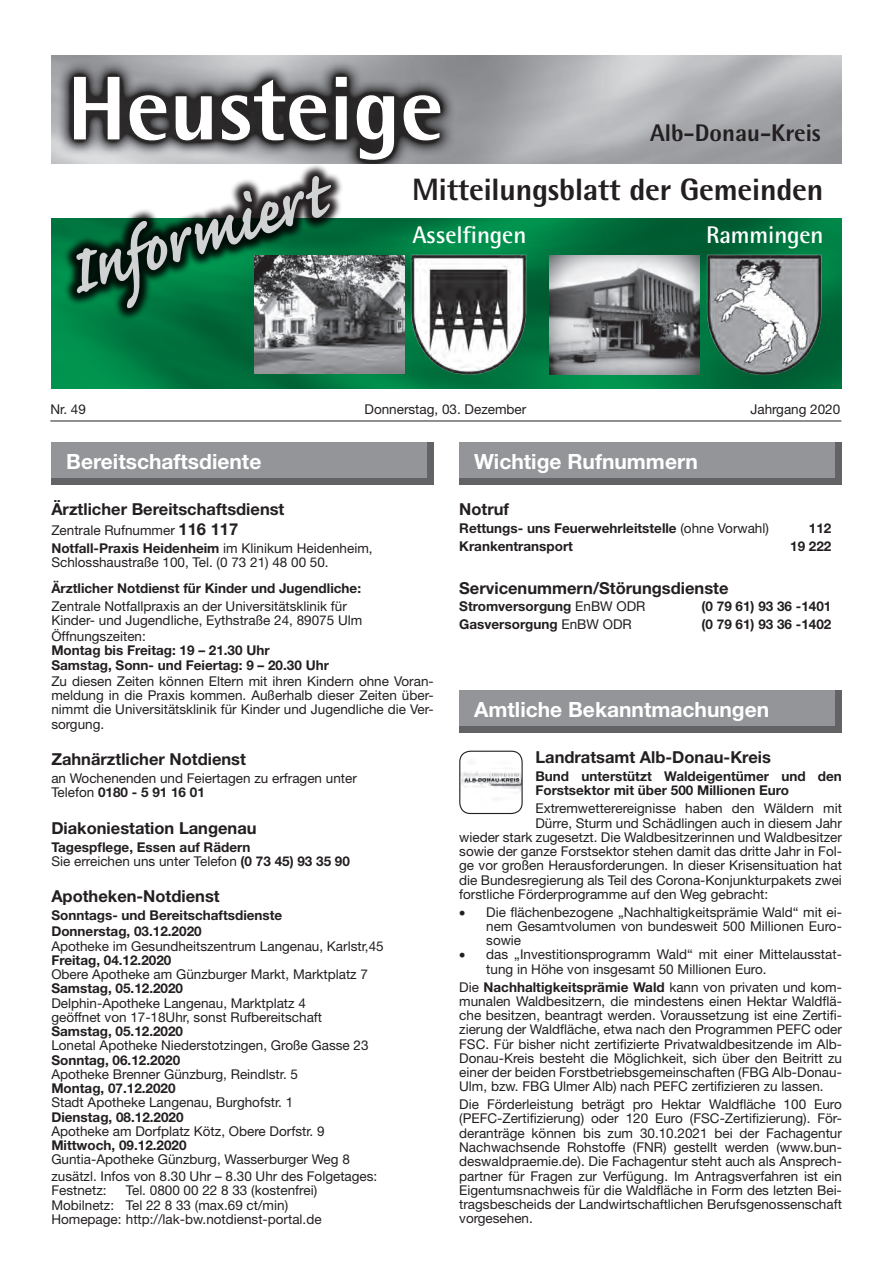
<style>
.page{position:relative;width:893px;height:1263px;background:#fff}
.page>*{position:absolute;margin:0;border:0;box-sizing:border-box;transform-origin:0 0}
.t1{font:800 90.6px "AT Rotis Semi Sans";color:#fff}
.t2{font:700 83.85px "Caflisch Script";color:#d1d2d4;scale:.92 1}
.t3{font:800 30.9px "AT Rotis Semi Sans";letter-spacing:-.01em;color:#231f20}
.t4{font:700 24.15px "AT Rotis Semi Sans";letter-spacing:-.005em;color:#fff}
.t5{font:800 24.15px "AT Rotis Semi Sans";color:#231f20}
.t6{font:700 21px "Helvetica Neue";color:#fff}
.t7{font:700 16.5px "Helvetica Neue LT Pro";color:#231f20}
.t8{font:13.5px/14.2px "Helvetica Neue LT Pro";color:#231f20}
.t9{font:700 13.5px/14.2px "Helvetica Neue LT Pro";color:#231f20}
.s1{font-weight:700;font-size:16.5px}
.s2{font-weight:700}
.s3{font-weight:400}
</style>
<div class="page">
<img style="left:51px;top:55px;width:791px;height:109px">
<svg style="left:51px;top:218px;width:791px;height:171px;background:#007640"></svg>
<img style="left:51px;top:124px;width:342px;height:238px">
<img style="left:704px;top:252px;width:121px;height:126px">
<img style="left:409px;top:252px;width:121px;height:126px">
<img style="left:549px;top:255px;width:151px;height:120px">
<img style="left:254px;top:255px;width:151px;height:118px">
<hr style="left:50px;top:421px;width:791px;height:1px;background:#231f20">
<div style="left:51px;top:442px;width:383px;height:43px;background:#939598"></div>
<div style="left:51px;top:479px;width:383px;height:6px;background:#636366"></div>
<div style="left:428px;top:442px;width:6px;height:43px;background:#636366"></div>
<div style="left:459px;top:442px;width:383px;height:43px;background:#939598"></div>
<div style="left:459px;top:479px;width:383px;height:6px;background:#636366"></div>
<div style="left:836px;top:442px;width:6px;height:43px;background:#636366"></div>
<div style="left:459px;top:690px;width:383px;height:42px;background:#939598"></div>
<div style="left:459px;top:726px;width:383px;height:6px;background:#636366"></div>
<div style="left:836px;top:690px;width:6px;height:42px;background:#636366"></div>
<img style="left:460px;top:751px;width:61px;height:61px">
<div style="left:459px;top:751px;width:64px;height:63px;border:1px solid #231f20;border-radius:11px"></div>
<h1 class="t1" style="left:67px;top:51px;width:378px">Heusteige</h1>
<h2 class="t2" style="left:56px;top:235px;width:293px;rotate:-18deg">Informiert</h2>
<h3 class="t5" style="left:650px;top:117px;width:172px">Alb-Donau-Kreis</h3>
<h3 class="t3" style="left:412px;top:170px;width:413px">Mitteilungsblatt der Gemeinden</h3>
<h3 class="t4" style="left:412px;top:220px;width:115px">Asselfingen</h3>
<h3 class="t4" style="left:706px;top:220px;width:119px">Rammingen</h3>
<p class="t8" style="left:50px;top:402px;width:37px">Nr. 49</p>
<p class="t8" style="left:365px;top:401px;width:163px">Donnerstag, 03. Dezember</p>
<p class="t8" style="left:750px;top:402px;width:91px">Jahrgang 2020</p>
<h3 class="t6" style="left:66px;top:448px;width:197px">Bereitschaftsdiente</h3>
<p class="t7" style="left:51px;top:499px;width:235px">Ärztlicher Bereitschaftsdienst</p>
<p class="t8" style="left:51px;top:521px;width:323px;line-height:17.9px">Zentrale Rufnummer <span class="s1">116 117<br></span><span class="s2">Notfall-Praxis Heidenheim</span> im Klinikum Heidenheim,</p>
<p class="t8" style="left:51px;top:555px;width:279px">Schlosshaustraße 100, Tel. (0 73 21) 48 00 50.</p>
<p class="t9" style="left:51px;top:581px;width:311px">Ärztlicher Notdienst für Kinder und Jugendliche:</p>
<p class="t8" style="left:51px;top:598px;width:312px">Zentrale Notfallpraxis an der Universitätsklinik für<br>Kinder- und Jugendliche, Eythstraße 24, 89075 Ulm</p>
<p class="t8" style="left:51px;top:629px;width:96px">Öffnungszeiten:</p>
<p class="t9" style="left:51px;top:643px;width:279px">Montag bis Freitag: 19 – 21.30 Uhr<br>Samstag, Sonn- und Feiertag: 9 – 20.30 Uhr</p>
<p class="t8" style="left:51px;top:674px;width:384px;text-align:justify">Zu diesen Zeiten können Eltern mit ihren Kindern ohne Voran&shy;meldung in die Praxis kommen. Außerhalb dieser Zeiten über&shy;nimmt die Universitätsklinik für Kinder und Jugendliche die Ver&shy;sorgung.</p>
<p class="t7" style="left:51px;top:749px;width:196px">Zahnärztlicher Notdienst</p>
<p class="t8" style="left:51px;top:771px;width:307px">an Wochenenden und Feiertagen zu erfragen unter<br>Telefon <span class="s2">0180 - 5 91 16 01</span></p>
<p class="t7" style="left:51px;top:817px;width:207px">Diakoniestation Langenau</p>
<p class="t9" style="left:51px;top:839px;width:300px">Tagespflege, Essen auf Rädern<br><span class="s3">Sie erreichen uns unter Telefon</span> (0 73 45) 93 35 90</p>
<p class="t7" style="left:51px;top:886px;width:170px">Apotheken-Notdienst</p>
<p class="t9" style="left:51px;top:907px;width:233px;line-height:16.2px">Sonntags- und Bereitschaftsdienste<br>Donnerstag, 03.12.2020</p>
<p class="t8" style="left:51px;top:938px;width:334px">Apotheke im Gesundheitszentrum Langenau, Karlstr,45</p>
<p class="t9" style="left:51px;top:952px;width:122px">Freitag, 04.12.2020</p>
<p class="t8" style="left:51px;top:967px;width:318px">Obere Apotheke am Günzburger Markt, Marktplatz 7</p>
<p class="t9" style="left:51px;top:981px;width:133px">Samstag, 05.12.2020</p>
<p class="t8" style="left:51px;top:995px;width:272px">Delphin-Apotheke Langenau, Marktplatz 4 geöffnet von 17-18Uhr, sonst Rufbereitschaft</p>
<p class="t9" style="left:51px;top:1024px;width:133px">Samstag, 05.12.2020</p>
<p class="t8" style="left:51px;top:1038px;width:319px">Lonetal Apotheke Niederstotzingen, Große Gasse 23</p>
<p class="t9" style="left:51px;top:1052px;width:130px">Sonntag, 06.12.2020</p>
<p class="t8" style="left:51px;top:1066px;width:248px">Apotheke Brenner Günzburg, Reindlstr. 5</p>
<p class="t9" style="left:51px;top:1081px;width:126px">Montag, 07.12.2020</p>
<p class="t8" style="left:51px;top:1095px;width:243px">Stadt Apotheke Langenau, Burghofstr. 1</p>
<p class="t9" style="left:51px;top:1109px;width:134px">Dienstag, 08.12.2020</p>
<p class="t8" style="left:51px;top:1124px;width:275px">Apotheke am Dorfplatz Kötz, Obere Dorfstr. 9</p>
<p class="t9" style="left:51px;top:1138px;width:137px">Mittwoch, 09.12.2020</p>
<p class="t8" style="left:51px;top:1151px;width:328px;line-height:16.8px">Guntia-Apotheke Günzburg, Wasserburger Weg 8 zusätzl. Infos von 8.30 Uhr – 8.30 Uhr des Folgetages:</p>
<p class="t8" style="left:51px;top:1183px;width:57px">Festnetz:</p>
<h3 class="t6" style="left:474px;top:448px;width:225px">Wichtige Rufnummern</h3>
<p class="t7" style="left:459px;top:499px;width:51px">Notruf</p>
<p class="t9" style="left:459px;top:520px;width:311px">Rettungs- uns Feuerwehrleitstelle <span class="s3">(ohne Vorwahl)</span></p>
<p class="t9" style="left:809px;top:520px;width:24px">112</p>
<p class="t9" style="left:459px;top:538px;width:115px">Krankentransport</p>
<p class="t9" style="left:790px;top:538px;width:43px">19 222</p>
<p class="t7" style="left:459px;top:577px;width:271px">Servicenummern/Störungsdienste</p>
<p class="t9" style="left:459px;top:599px;width:188px">Stromversorgung <span class="s3">EnBW ODR</span></p>
<p class="t9" style="left:702px;top:599px;width:131px">(0 79 61) 93 36 -1401</p>
<p class="t9" style="left:459px;top:617px;width:174px">Gasversorgung <span class="s3">EnBW ODR</span></p>
<p class="t9" style="left:702px;top:617px;width:131px">(0 79 61) 93 36 -1402</p>
<h3 class="t6" style="left:474px;top:696px;width:297px">Amtliche Bekanntmachungen</h3>
<p class="t7" style="left:535px;top:747px;width:237px">Landratsamt Alb-Donau-Kreis</p>
<p class="t9" style="left:535px;top:769px;width:308px">Bund unterstützt Waldeigentümer und den<br>Forstsektor mit über 500 Millionen Euro</p>
<p class="t8" style="left:535px;top:801px;width:308px">Extremwetterereignisse haben den Wäldern mit</p>
<p class="t8" style="left:535px;top:815px;width:308px">Dürre, Sturm und Schädlingen auch in diesem Jahr</p>
<p class="t8" style="left:459px;top:829px;width:384px">wieder stark zugesetzt. Die Waldbesitzerinnen und Waldbesitzer</p>
<p class="t8" style="left:459px;top:844px;width:384px">sowie der ganze Forstsektor stehen damit das dritte Jahr in Fol-</p>
<p class="t8" style="left:459px;top:858px;width:384px">ge vor großen Herausforderungen. In dieser Krisensituation hat</p>
<p class="t8" style="left:459px;top:872px;width:384px">die Bundesregierung als Teil des Corona-Konjunkturpakets zwei</p>
<p class="t8" style="left:459px;top:886px;width:311px">forstliche Förderprogramme auf den Weg gebracht:</p>
<p class="t8" style="left:486px;top:904px;width:357px;text-align:justify;text-indent:-27px">• Die flächenbezogene „Nachhaltigkeitsprämie Wald“ mit ei&shy;nem Gesamtvolumen von bundesweit 500 Millionen Euro&shy;sowie</p>
<p class="t8" style="left:486px;top:947px;width:357px;text-indent:-27px">• das „Investitionsprogramm Wald“ mit einer Mittelausstat&shy;tung in Höhe von insgesamt 50 Millionen Euro.</p>
<p class="t8" style="left:459px;top:979px;width:384px;text-align:justify">Die <span class="s2">Nachhaltigkeitsprämie Wald</span> kann von privaten und kom&shy;munalen Waldbesitzern, die mindestens einen Hektar Waldflä&shy;che besitzen, beantragt werden. Voraussetzung ist eine Zertifi&shy;zierung der Waldfläche, etwa nach den Programmen PEFC oder FSC. Für bisher nicht zertifizierte Privatwaldbesitzende im Alb-Donau-Kreis besteht die Möglichkeit, sich über den Beitritt zu einer der beiden Forstbetriebsgemeinschaften (FBG Alb-Donau-Ulm, bzw. FBG Ulmer Alb) nach PEFC zertifizieren zu lassen.</p>
<p class="t8" style="left:459px;top:1097px;width:384px;text-align:justify">Die Förderleistung beträgt pro Hektar Waldfläche 100 Euro (PEFC-Zertifizierung) oder 120 Euro (FSC-Zertifizierung). För&shy;deranträge können bis zum 30.10.2021 bei der Fachagentur Nachwachsende Rohstoffe (FNR) gestellt werden (www.bun&shy;deswaldpraemie.de). Die Fachagentur steht auch als Ansprech&shy;partner für Fragen zur Verfügung. Im Antragsverfahren ist ein Eigentumsnachweis für die Waldfläche in Form des letzten Bei&shy;tragsbescheids der Landwirtschaftlichen Berufsgenossenschaft vorgesehen.</p>
<p class="t8" style="left:51px;top:1183px;width:272px;text-indent:74px">Tel. 0800 00 22 8 33 (kostenfrei)<br>Mobilnetz: Tel 22 8 33 (max.69 ct/min)<br>Homepage: http://lak-bw.notdienst-portal.de</p>
</div>
